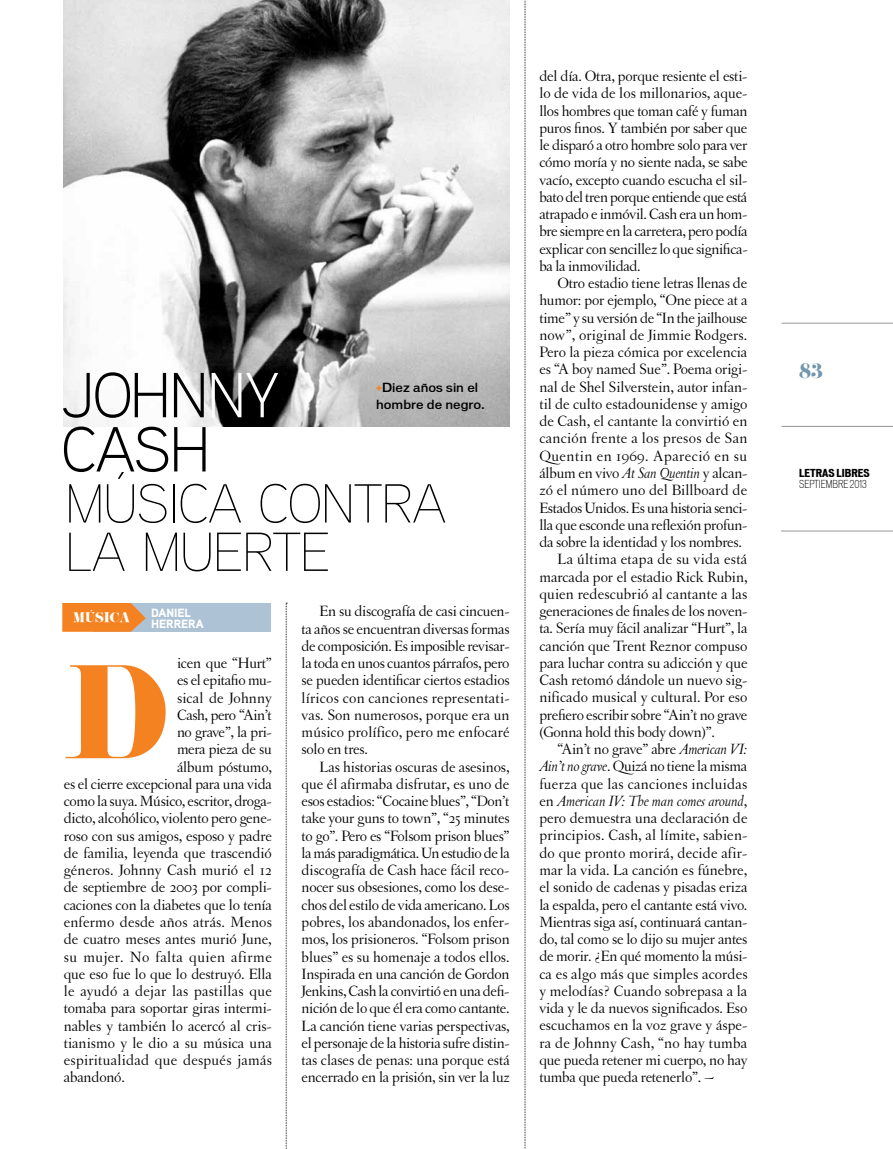
<style>
.page{position:relative;width:893px;height:1149px;background:#fff}
.page>*{position:absolute;margin:0;border:0;box-sizing:border-box;transform-origin:0 0}
.t1{font:116.1px "Eloquent JF";color:#f58220}
.t2{font:63.45px/54.2px "Aaux Pro Light OSF";letter-spacing:-.025em;color:#000}
.t3{font:100 54.75px/48.3px "Aaux Pro";letter-spacing:-.025em;color:#000}
.t4{font:18px "Eloquent JF";color:#7196ad}
.t5{font:15.75px/17.2px "Letras Oldstyle";letter-spacing:-.01em;color:#000;text-align:justify}
.t6{font:15.75px "Letras Oldstyle";letter-spacing:.01em;color:#000}
.t7{font:15.75px "Letras Oldstyle";letter-spacing:.015em;color:#000}
.t8{font:15.75px "Letras Oldstyle";letter-spacing:.02em;color:#000}
.t9{font:15.75px "Letras Oldstyle";letter-spacing:.03em;color:#000}
.t10{font:italic 15.75px "Letras Oldstyle";letter-spacing:-.01em;color:#000}
.t11{font:500 12px/17.2px "Vonnes";color:#000}
.t12{font:900 12px/11.2px "Aaux Pro";letter-spacing:-.01em;color:#fff}
.t13{font:12px "Eloquent JF";color:#fff}
.t14{font:300 condensed 10.5px "Vonnes";color:#000}
.t15{font:700 expanded 10.5px "Vonnes";color:#000}
.s1{color:#fff}
.s2{font-weight:700;color:#f58220}
.s3{font-style:italic}
.s4{font-style:normal}
</style>
<div class="page">
<hr style="left:781px;top:426px;width:112px;height:1px;background:#939598">
<hr style="left:781px;top:323px;width:112px;height:1px;background:#939598">
<hr style="left:781px;top:530px;width:112px;height:1px;background:#939598">
<img style="left:64px;top:0;width:446px;height:426px">
<div style="left:93px;top:602px;width:178px;height:29px;background:#adc2d5"></div>
<svg style="left:62px;top:602px;width:84px;height:29px;background:#ef8c37"></svg>
<svg style="left:286px;top:602px;width:1px;height:547px"></svg>
<svg style="left:525px;top:0;width:1px;height:1149px"></svg>
<h2 class="t2" style="left:61px;top:366px;width:220px">JOHN<span class="s1">NY<br></span>CASH</h2>
<p class="t11" style="left:376px;top:378px;width:110px"><span class="s2">+</span>Diez años sin el hombre de negro.</p>
<h3 class="t3" style="left:65px;top:477px;width:383px">MÚSICA CONTRA<br>LA MUERTE</h3>
<p class="t13" style="left:73px;top:609px;width:32px">MÚSICA</p>
<p class="t12" style="left:151px;top:606px;width:54px">DANIEL<br>HERRERA</p>
<h1 class="t1" style="left:67px;top:635px;width:101px">D</h1>
<p class="t5" style="left:177px;top:654px;width:96px">icen que “Hurt”</p>
<p class="t5" style="left:177px;top:671px;width:96px">es el epitafio mu-</p>
<p class="t6" style="left:177px;top:688px;width:96px">sical de Johnny</p>
<p class="t5" style="left:177px;top:706px;width:96px">Cash, pero “Ain’t</p>
<p class="t5" style="left:177px;top:723px;width:96px">no grave”, la pri-</p>
<p class="t5" style="left:177px;top:740px;width:96px">mera pieza de su</p>
<p class="t5" style="left:177px;top:757px;width:96px">álbum póstumo,</p>
<p class="t5" style="left:64px;top:775px;width:210px">es el cierre excepcional para una vida</p>
<p class="t5" style="left:64px;top:792px;width:210px">como la suya. Músico, escritor, droga-</p>
<p class="t5" style="left:64px;top:809px;width:210px">dicto, alcohólico, violento pero gene-</p>
<p class="t5" style="left:64px;top:826px;width:210px">roso con sus amigos, esposo y padre</p>
<p class="t5" style="left:64px;top:844px;width:210px">de familia, leyenda que trascendió</p>
<p class="t5" style="left:64px;top:861px;width:209px">géneros. Johnny Cash murió el 12</p>
<p class="t5" style="left:64px;top:878px;width:210px">de septiembre de 2003 por compli-</p>
<p class="t5" style="left:64px;top:895px;width:210px">caciones con la diabetes que lo tenía</p>
<p class="t6" style="left:64px;top:912px;width:210px">enfermo desde años atrás. Menos</p>
<p class="t5" style="left:64px;top:930px;width:209px">de cuatro meses antes murió June,</p>
<p class="t9" style="left:64px;top:947px;width:210px">su mujer. No falta quien afirme</p>
<p class="t5" style="left:64px;top:964px;width:210px">que eso fue lo que lo destruyó. Ella</p>
<p class="t7" style="left:64px;top:981px;width:210px">le ayudó a dejar las pastillas que</p>
<p class="t5" style="left:64px;top:999px;width:210px">tomaba para soportar giras intermi-</p>
<p class="t5" style="left:64px;top:1016px;width:210px">nables y también lo acercó al cris-</p>
<p class="t5" style="left:64px;top:1033px;width:210px">tianismo y le dio a su música una</p>
<p class="t7" style="left:64px;top:1050px;width:210px">espiritualidad que después jamás</p>
<p class="t5" style="left:64px;top:1068px;width:63px">abandonó.</p>
<p class="t5" style="left:302px;top:602px;width:210px;text-indent:18px">En su discografía de casi cincuen&shy;ta años se encuentran diversas formas de composición. Es imposible revisar&shy;la toda en unos cuantos párrafos, pero se pueden identificar ciertos estadios líricos con canciones representati&shy;vas. Son numerosos, porque era un músico prolífico, pero me enfocaré solo en tres.</p>
<p class="t5" style="left:302px;top:757px;width:210px;text-indent:18px">Las historias oscuras de asesinos, que él afirmaba disfrutar, es uno de esos estadios: “Cocaine blues”, “Don’t take your guns to town”, “25 minutes to go”. Pero es “Folsom prison blues” la más paradigmática. Un estudio de la discografía de Cash hace fácil reco&shy;nocer sus obsesiones, como los dese&shy;chos del estilo de vida americano. Los pobres, los abandonados, los enfer&shy;mos, los prisioneros. “Folsom prison blues” es su homenaje a todos ellos.<br>Inspirada en una canción de Gordon Jenkins, Cash la convirtió en una defi&shy;nición de lo que él era como cantante.<br>La canción tiene varias perspectivas, el personaje de la historia sufre distin&shy;tas clases de penas: una porque está encerrado en la prisión, sin ver la luz</p>
<p class="t5" style="left:539px;top:67px;width:210px">del día. Otra, porque resiente el esti&shy;lo de vida de los millonarios, aque&shy;llos hombres que toman café y fuman puros finos. Y también por saber que le disparó a otro hombre solo para ver cómo moría y no siente nada, se sabe vacío, excepto cuando escucha el sil&shy;bato del tren porque entiende que está atrapado e inmóvil. Cash era un hom&shy;bre siempre en la carretera, pero podía explicar con sencillez lo que significa&shy;ba la inmovilidad.</p>
<p class="t5" style="left:557px;top:274px;width:191px">Otro estadio tiene letras llenas de</p>
<p class="t5" style="left:539px;top:291px;width:210px">humor: por ejemplo, “One piece at a</p>
<p class="t5" style="left:539px;top:309px;width:210px">time” y su versión de “In the jailhouse</p>
<p class="t5" style="left:539px;top:326px;width:209px">now”, original de Jimmie Rodgers.</p>
<p class="t5" style="left:539px;top:343px;width:209px">Pero la pieza cómica por excelencia</p>
<p class="t5" style="left:539px;top:360px;width:209px">es “A boy named Sue”. Poema origi-</p>
<p class="t5" style="left:539px;top:378px;width:209px">nal de Shel Silverstein, autor infan-</p>
<p class="t5" style="left:539px;top:395px;width:210px">til de culto estadounidense y amigo</p>
<p class="t5" style="left:539px;top:412px;width:210px">de Cash, el cantante la convirtió en</p>
<p class="t8" style="left:539px;top:429px;width:210px">canción frente a los presos de San</p>
<p class="t9" style="left:539px;top:446px;width:209px">Quentin en 1969. Apareció en su</p>
<p class="t5" style="left:539px;top:464px;width:210px">álbum en vivo <span class="s3">At San Quentin</span> y alcan-</p>
<p class="t6" style="left:539px;top:481px;width:209px">zó el número uno del Billboard de</p>
<p class="t5" style="left:539px;top:498px;width:209px">Estados Unidos. Es una historia senci-</p>
<p class="t5" style="left:539px;top:516px;width:210px">lla que esconde una reflexión profun-</p>
<p class="t5" style="left:539px;top:533px;width:204px">da sobre la identidad y los nombres.</p>
<p class="t8" style="left:557px;top:550px;width:191px">La última etapa de su vida está</p>
<p class="t5" style="left:539px;top:567px;width:210px">marcada por el estadio Rick Rubin,</p>
<p class="t6" style="left:539px;top:584px;width:209px">quien redescubrió al cantante a las</p>
<p class="t5" style="left:539px;top:602px;width:210px">generaciones de finales de los noven-</p>
<p class="t5" style="left:539px;top:619px;width:210px">ta. Sería muy fácil analizar “Hurt”, la</p>
<p class="t5" style="left:539px;top:636px;width:209px">canción que Trent Reznor compuso</p>
<p class="t5" style="left:539px;top:654px;width:210px">para luchar contra su adicción y que</p>
<p class="t5" style="left:539px;top:671px;width:210px">Cash retomó dándole un nuevo sig-</p>
<p class="t5" style="left:539px;top:688px;width:210px">nificado musical y cultural. Por eso</p>
<p class="t5" style="left:539px;top:705px;width:210px">prefiero escribir sobre “Ain’t no grave</p>
<p class="t5" style="left:539px;top:723px;width:177px">(Gonna hold this body down)”.</p>
<p class="t5" style="left:557px;top:740px;width:191px">“Ain’t no grave” abre <span class="s3">American VI:</span></p>
<p class="t5" style="left:539px;top:757px;width:209px"><span class="s3">Ain’t no grave</span>. Quizá no tiene la misma</p>
<p class="t7" style="left:539px;top:774px;width:209px">fuerza que las canciones incluidas</p>
<p class="t10" style="left:539px;top:792px;width:210px"><span class="s4">en</span> American IV: The man comes around<span class="s4">,</span></p>
<p class="t5" style="left:539px;top:809px;width:210px">pero demuestra una declaración de</p>
<p class="t6" style="left:539px;top:826px;width:210px">principios. Cash, al límite, sabien-</p>
<p class="t6" style="left:539px;top:843px;width:209px">do que pronto morirá, decide afir-</p>
<p class="t5" style="left:539px;top:861px;width:209px">mar la vida. La canción es fúnebre,</p>
<p class="t5" style="left:539px;top:878px;width:210px">el sonido de cadenas y pisadas eriza</p>
<p class="t5" style="left:539px;top:895px;width:210px">la espalda, pero el cantante está vivo.</p>
<p class="t5" style="left:539px;top:912px;width:210px">Mientras siga así, continuará cantan-</p>
<p class="t5" style="left:539px;top:930px;width:210px">do, tal como se lo dijo su mujer antes</p>
<p class="t5" style="left:539px;top:947px;width:210px">de morir. ¿En qué momento la músi-</p>
<p class="t5" style="left:539px;top:964px;width:210px">ca es algo más que simples acordes</p>
<p class="t5" style="left:539px;top:981px;width:209px">y melodías? Cuando sobrepasa a la</p>
<p class="t5" style="left:539px;top:999px;width:209px">vida y le da nuevos significados. Eso</p>
<p class="t5" style="left:539px;top:1016px;width:210px">escuchamos en la voz grave y áspe-</p>
<p class="t7" style="left:539px;top:1033px;width:209px">ra de Johnny Cash, “no hay tumba</p>
<p class="t5" style="left:539px;top:1050px;width:210px">que pueda retener mi cuerpo, no hay</p>
<p class="t5" style="left:539px;top:1068px;width:176px">tumba que pueda retenerlo”. ~</p>
<p class="t4" style="left:799px;top:359px;width:25px">83</p>
<p class="t15" style="left:799px;top:467px;width:72px">LETRAS LIBRES</p>
<p class="t14" style="left:799px;top:477px;width:69px">SEPTIEMBRE 2013</p>
</div>
